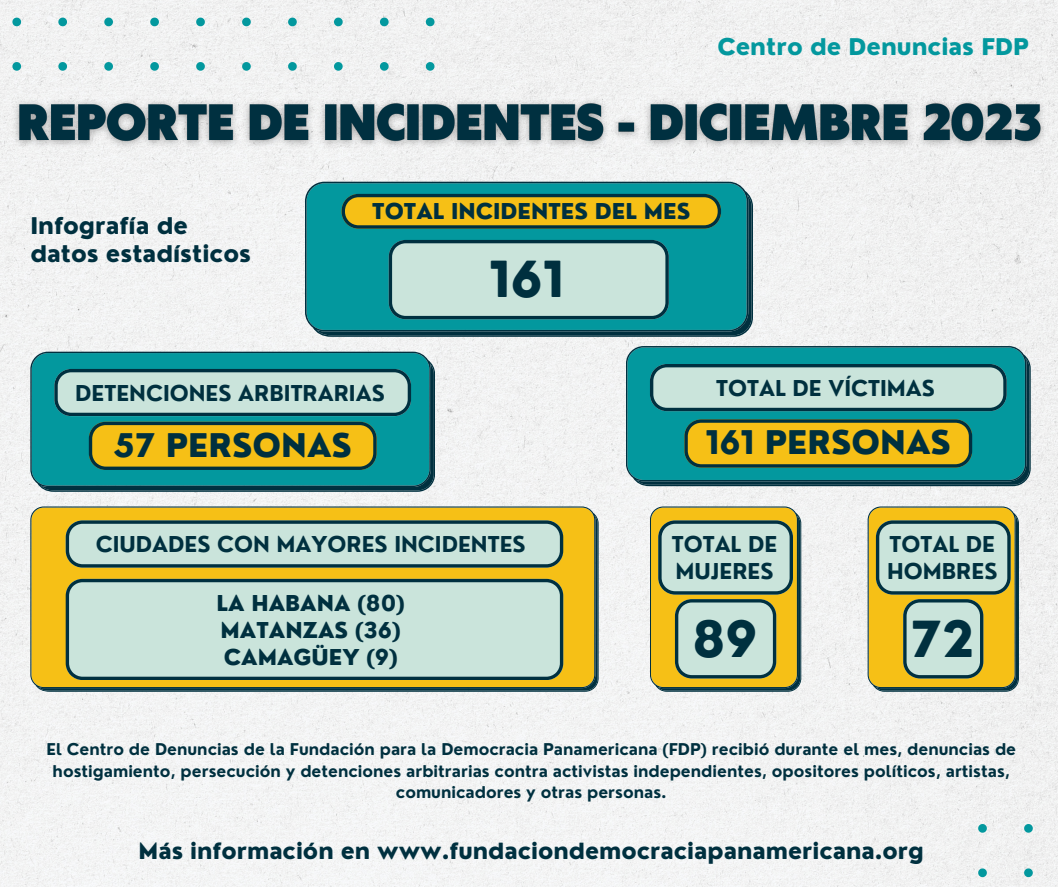
<style>
.page{position:relative;width:1058px;height:887px;background:#fff}
.page>*{position:absolute;margin:0;border:0;box-sizing:border-box;transform-origin:0 0}
.t1{font:800 48.45px "Nourd";color:#00303f}
.t2{font:800 31.8px "Nourd";color:#00303f}
.t3{font:800 22.5px "Nourd";color:#00303f}
.t4{font:800 22.5px "Nourd";color:#03989e}
.t5{font:800 21.75px "Nourd";color:#00303f}
.t6{font:700 21.3px "Nourd";color:#00303f}
.t7{font:800 21.3px "Nourd";color:#00303f}
.t8{font:700 15.75px/21.3px "Nourd";color:#00303f;text-align:center}
</style>
<div class="page">
<div style="left:0;top:0;width:1058px;height:886px;background:#f2f2f2"></div>
<svg style="left:305px;top:182px;width:447px;height:155px;fill:#03989e"></svg>
<svg style="left:341px;top:194px;width:380px;height:35px"></svg>
<svg style="left:389px;top:240px;width:279px;height:79px"></svg>
<svg style="left:30px;top:351px;width:405px;height:141px;fill:#03989e"></svg>
<svg style="left:54px;top:369px;width:357px;height:47px"></svg>
<svg style="left:89px;top:422px;width:287px;height:48px"></svg>
<svg style="left:626px;top:346px;width:404px;height:140px;fill:#03989e"></svg>
<svg style="left:650px;top:364px;width:356px;height:47px"></svg>
<svg style="left:684px;top:419px;width:288px;height:48px"></svg>
<svg style="left:12px;top:0;width:422px;height:71px"></svg>
<img style="left:6px;top:91px;width:1048px;height:65px">
<svg style="left:867px;top:506px;width:152px;height:185px"></svg>
<svg style="left:650px;top:506px;width:151px;height:185px"></svg>
<svg style="left:30px;top:506px;width:568px;height:185px;fill:#f6c016"></svg>
<svg style="left:66px;top:520px;width:497px;height:47px"></svg>
<svg style="left:978px;top:824px;width:80px;height:62px"></svg>
<svg style="left:66px;top:579px;width:497px;height:101px"></svg>
<p class="t4" style="left:717px;top:33px;width:313px">Centro de Denuncias FDP</p>
<p class="t3" style="left:30px;top:212px;width:159px">Infografía de</p>
<p class="t3" style="left:30px;top:240px;width:222px">datos estadísticos</p>
<p class="t7" style="left:372px;top:198px;width:319px">TOTAL INCIDENTES DEL MES</p>
<p class="t1" style="left:489px;top:249px;width:77px">161</p>
<p class="t6" style="left:75px;top:379px;width:311px">DETENCIONES ARBITRARIAS</p>
<p class="t2" style="left:113px;top:425px;width:240px">57 PERSONAS</p>
<p class="t6" style="left:716px;top:374px;width:220px">TOTAL DE VÍCTIMAS</p>
<p class="t2" style="left:705px;top:422px;width:247px">161 PERSONAS</p>
<p class="t6" style="left:96px;top:531px;width:431px">CIUDADES CON MAYORES INCIDENTES</p>
<p class="t7" style="left:217px;top:589px;width:190px">LA HABANA (80)</p>
<p class="t7" style="left:221px;top:616px;width:182px">MATANZAS (36)</p>
<p class="t7" style="left:224px;top:643px;width:175px">CAMAGÜEY (9)</p>
<p class="t6" style="left:671px;top:531px;width:107px">TOTAL DE</p>
<p class="t6" style="left:675px;top:558px;width:99px">MUJERES</p>
<p class="t1" style="left:692px;top:608px;width:67px">89</p>
<p class="t6" style="left:889px;top:531px;width:107px">TOTAL DE</p>
<p class="t6" style="left:887px;top:558px;width:112px">HOMBRES</p>
<p class="t1" style="left:910px;top:608px;width:65px">72</p>
<p class="t8" style="left:46px;top:738px;width:971px">El Centro de Denuncias de la Fundación para la Democracia Panamericana (FDP) recibió durante el mes, denuncias de hostigamiento, persecución y detenciones arbitrarias contra activistas independientes, opositores políticos, artistas, comunicadores y otras personas.</p>
<p class="t5" style="left:139px;top:836px;width:787px">Más información en www.fundaciondemocraciapanamericana.org</p>
</div>
